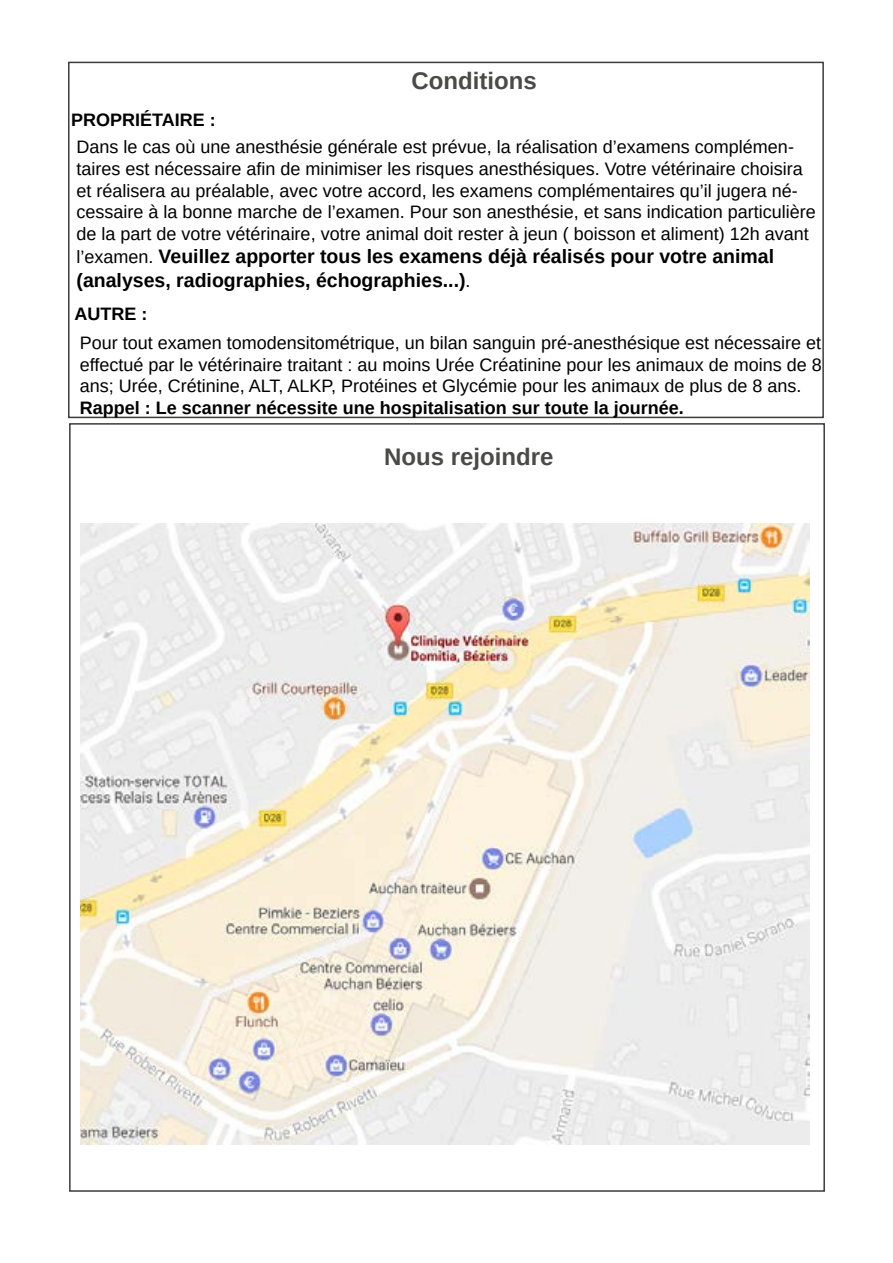
<style>
.page{position:relative;width:893px;height:1263px;background:#fff}
.page>*{position:absolute;margin:0;border:0;box-sizing:border-box;transform-origin:0 0}
.t1{font:700 24px "Arimo";color:#4a4a49}
.t2{font:700 19.5px/23.4px "Arimo";color:#000}
.t3{font:18px/21.6px "Arimo";color:#000}
.t4{font:700 18px "Arimo";color:#000}
.s1{font-weight:400;font-size:18px}
</style>
<div class="page">
<div style="left:68px;top:62px;width:756px;height:356px;border:2px solid #3c3c3b"></div>
<img style="left:81px;top:523px;width:728px;height:621px">
<h1 class="t1" style="left:411px;top:64px;width:127px">Conditions</h1>
<p class="t4" style="left:71px;top:107px;width:146px">PROPRIÉTAIRE :</p>
<p class="t3" style="left:77px;top:137px;width:741px">Dans le cas où une anesthésie générale est prévue, la réalisation d’examens complémen&shy;taires est nécessaire afin de minimiser les risques anesthésiques. Votre vétérinaire choisira et réalisera au préalable, avec votre accord, les examens complémentaires qu’il jugera né&shy;cessaire à la bonne marche de l’examen. Pour son anesthésie, et sans indication particulière de la part de votre vétérinaire, votre animal doit rester à jeun ( boisson et aliment) 12h avant</p>
<p class="t2" style="left:77px;top:245px;width:699px"><span class="s1">l’examen.</span> Veuillez apporter tous les examens déjà réalisés pour votre animal (analyses, radiographies, échographies...)<span class="s1">.</span></p>
<p class="t4" style="left:74px;top:302px;width:74px">AUTRE :</p>
<p class="t3" style="left:80px;top:332px;width:743px;text-align:justify">Pour tout examen tomodensitométrique, un bilan sanguin pré-anesthésique est nécessaire et effectué par le vétérinaire traitant : au moins Urée Créatinine pour les animaux de moins de 8 ans; Urée, Crétinine, ALT, ALKP, Protéines et Glycémie pour les animaux de plus de 8 ans.</p>
<p class="t4" style="left:80px;top:395px;width:606px">Rappel : Le scanner nécessite une hospitalisation sur toute la journée.</p>
<h1 class="t1" style="left:384px;top:440px;width:171px">Nous rejoindre</h1>
</div>
